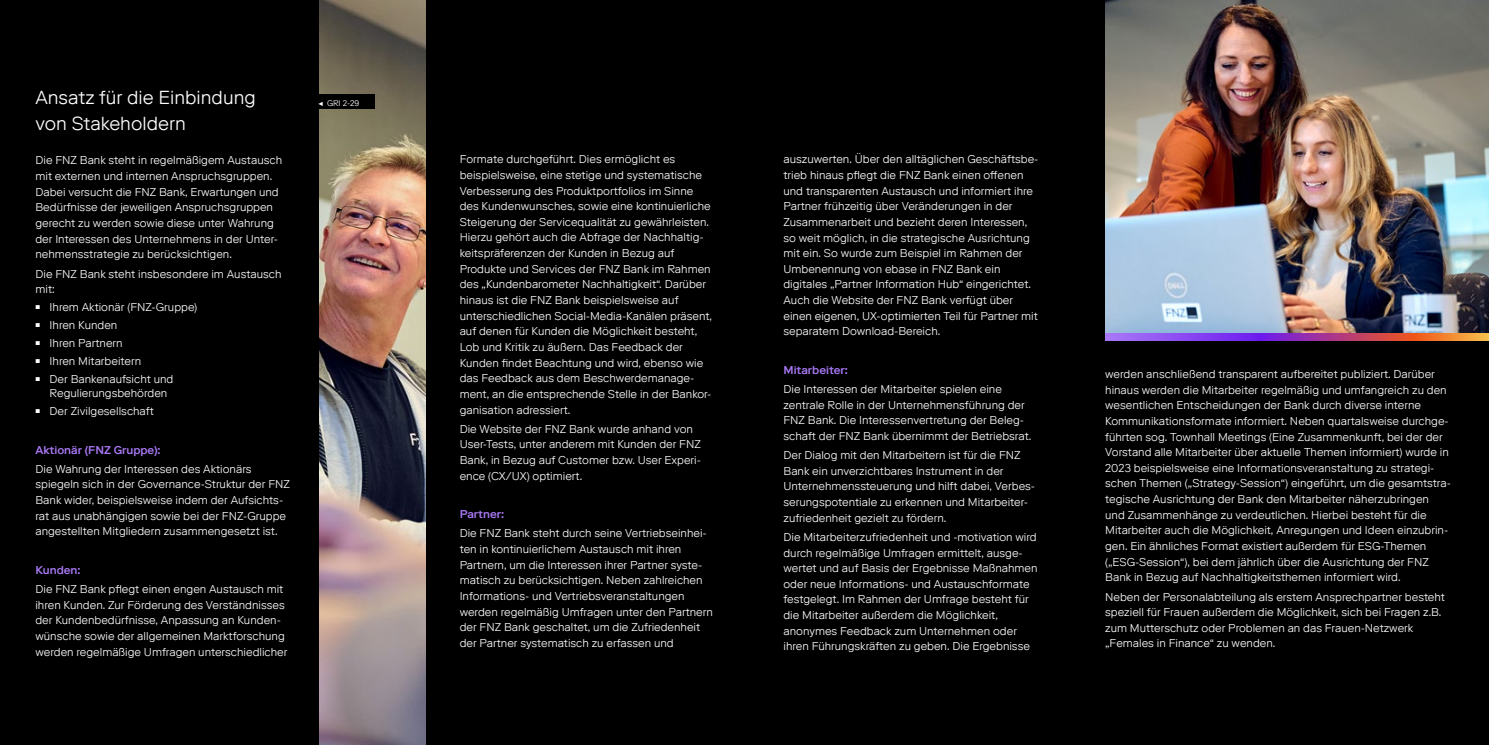
<style>
.page{position:relative;width:1489px;height:745px;background:#fff}
.page>*{position:absolute;margin:0;border:0;box-sizing:border-box;transform-origin:0 0}
.t1{font:300 18.75px/26px "Riforma LLTT";color:#fff}
.t2{font:300 11.25px/15.6px "Riforma LLTT";color:#fff}
.t3{font:500 11.25px "Riforma LLTT";color:#a979f6}
.t4{font:300 8.12px "Riforma LLTT";color:#fff}
</style>
<div class="page">
<div style="left:0;top:0;width:1488px;height:744px;background:#000"></div>
<img style="left:1105px;top:0;width:383px;height:333px">
<img style="left:319px;top:0;width:106px;height:744px">
<svg style="left:1105px;top:333px;width:383px;height:7px"></svg>
<div style="left:318px;top:95px;width:57px;height:14px;background:#000"></div>
<h1 class="t1" style="left:35px;top:84px;width:222px">Ansatz für die Einbindung von Stakeholdern</h1>
<p class="t2" style="left:35px;top:152px;width:248px">Die FNZ Bank steht in regelmäßigem Austausch mit externen und internen Anspruchsgruppen.<br>Dabei versucht die FNZ Bank, Erwartungen und Bedürfnisse der jeweiligen Anspruchsgruppen gerecht zu werden sowie diese unter Wahrung der Interessen des Unternehmens in der Unter&shy;nehmensstrategie zu berücksichtigen.</p>
<p class="t2" style="left:35px;top:265px;width:247px">Die FNZ Bank steht insbesondere im Austausch mit:</p>
<p class="t2" style="left:35px;top:298px;width:163px;line-height:17.9px"><sup>⏹</sup> Ihrem Aktionär (FNZ-Gruppe) <sup>⏹</sup> Ihren Kunden<br><sup>⏹</sup> Ihren Partnern<br><sup>⏹</sup> Ihren Mitarbeitern<br><sup>⏹</sup> Der Bankenaufsicht und</p>
<p class="t2" style="left:35px;top:384px;width:133px;line-height:17.9px;text-indent:14px">Regulierungsbehörden <sup>⏹</sup> Der Zivilgesellschaft</p>
<p class="t3" style="left:35px;top:442px;width:127px">Aktionär (FNZ Gruppe):</p>
<p class="t2" style="left:35px;top:460px;width:256px">Die Wahrung der Interessen des Aktionärs spiegeln sich in der Governance-Struktur der FNZ Bank wider, beispielsweise indem der Aufsichts&shy;rat aus unabhängigen sowie bei der FNZ-Gruppe angestellten Mitgliedern zusammengesetzt ist.</p>
<p class="t3" style="left:35px;top:562px;width:47px">Kunden:</p>
<p class="t2" style="left:35px;top:580px;width:253px">Die FNZ Bank pflegt einen engen Austausch mit ihren Kunden. Zur Förderung des Verständnisses der Kundenbedürfnisse, Anpassung an Kunden&shy;wünsche sowie der allgemeinen Marktforschung werden regelmäßige Umfragen unterschiedlicher</p>
<p class="t4" style="left:318px;top:98px;width:43px">◀ GRI 2-29</p>
<p class="t2" style="left:459px;top:151px;width:254px">Formate durchgeführt. Dies ermöglicht es beispielsweise, eine stetige und systematische Verbesserung des Produktportfolios im Sinne des Kundenwunsches, sowie eine kontinuierliche Steigerung der Servicequalität zu gewährleisten.<br>Hierzu gehört auch die Abfrage der Nachhaltig&shy;keitspräferenzen der Kunden in Bezug auf Produkte und Services der FNZ Bank im Rahmen des „Kundenbarometer Nachhaltigkeit“. Darüber hinaus ist die FNZ Bank beispielsweise auf unterschiedlichen Social-Media-Kanälen präsent, auf denen für Kunden die Möglichkeit besteht, Lob und Kritik zu äußern. Das Feedback der Kunden findet Beachtung und wird, ebenso wie das Feedback aus dem Beschwerdemanage&shy;ment, an die entsprechende Stelle in der Bankor&shy;ganisation adressiert.</p>
<p class="t2" style="left:459px;top:420px;width:243px">Die Website der FNZ Bank wurde anhand von User-Tests, unter anderem mit Kunden der FNZ Bank, in Bezug auf Customer bzw. User Experi&shy;ence (CX/UX) optimiert.</p>
<p class="t3" style="left:459px;top:506px;width:46px">Partner:</p>
<p class="t2" style="left:459px;top:525px;width:255px">Die FNZ Bank steht durch seine Vertriebseinhei&shy;ten in kontinuierlichem Austausch mit ihren Partnern, um die Interessen ihrer Partner syste&shy;matisch zu berücksichtigen. Neben zahlreichen Informations- und Vertriebsveranstaltungen werden regelmäßig Umfragen unter den Partnern der FNZ Bank geschaltet, um die Zufriedenheit der Partner systematisch zu erfassen und</p>
<p class="t2" style="left:783px;top:151px;width:256px">auszuwerten. Über den alltäglichen Geschäftsbe&shy;trieb hinaus pflegt die FNZ Bank einen offenen und transparenten Austausch und informiert ihre Partner frühzeitig über Veränderungen in der Zusammenarbeit und bezieht deren Interessen, so weit möglich, in die strategische Ausrichtung mit ein. So wurde zum Beispiel im Rahmen der Umbenennung von ebase in FNZ Bank ein digitales „Partner Information Hub“ eingerichtet.<br>Auch die Website der FNZ Bank verfügt über einen eigenen, UX-optimierten Teil für Partner mit separatem Download-Bereich.</p>
<p class="t3" style="left:783px;top:362px;width:66px">Mitarbeiter:</p>
<p class="t2" style="left:783px;top:381px;width:249px">Die Interessen der Mitarbeiter spielen eine zentrale Rolle in der Unternehmensführung der FNZ Bank. Die Interessenvertretung der Beleg&shy;schaft der FNZ Bank übernimmt der Betriebsrat.</p>
<p class="t2" style="left:783px;top:447px;width:253px">Der Dialog mit den Mitarbeitern ist für die FNZ Bank ein unverzichtbares Instrument in der Unternehmenssteuerung und hilft dabei, Verbes&shy;serungspotentiale zu erkennen und Mitarbeiter&shy;zufriedenheit gezielt zu fördern.</p>
<p class="t2" style="left:783px;top:528px;width:256px">Die Mitarbeiterzufriedenheit und -motivation wird durch regelmäßige Umfragen ermittelt, ausge&shy;wertet und auf Basis der Ergebnisse Maßnahmen oder neue Informations- und Austauschformate festgelegt. Im Rahmen der Umfrage besteht für die Mitarbeiter außerdem die Möglichkeit, anonymes Feedback zum Unternehmen oder ihren Führungskräften zu geben. Die Ergebnisse</p>
<p class="t2" style="left:1105px;top:366px;width:347px">werden anschließend transparent aufbereitet publiziert. Darüber hinaus werden die Mitarbeiter regelmäßig und umfangreich zu den wesentlichen Entscheidungen der Bank durch diverse interne Kommunikationsformate informiert. Neben quartalsweise durchge&shy;führten sog. Townhall Meetings (Eine Zusammenkunft, bei der der Vorstand alle Mitarbeiter über aktuelle Themen informiert) wurde in 2023 beispielsweise eine Informationsveranstaltung zu strategi&shy;schen Themen („Strategy-Session“) eingeführt, um die gesamtstra&shy;tegische Ausrichtung der Bank den Mitarbeiter näherzubringen und Zusammenhänge zu verdeutlichen. Hierbei besteht für die Mitarbeiter auch die Möglichkeit, Anregungen und Ideen einzubrin&shy;gen. Ein ähnliches Format existiert außerdem für ESG-Themen („ESG-Session“), bei dem jährlich über die Ausrichtung der FNZ Bank in Bezug auf Nachhaltigkeitsthemen informiert wird.</p>
<p class="t2" style="left:1105px;top:588px;width:341px">Neben der Personalabteilung als erstem Ansprechpartner besteht speziell für Frauen außerdem die Möglichkeit, sich bei Fragen z.B. zum Mutterschutz oder Problemen an das Frauen-Netzwerk „Females in Finance“ zu wenden.</p>
</div>
